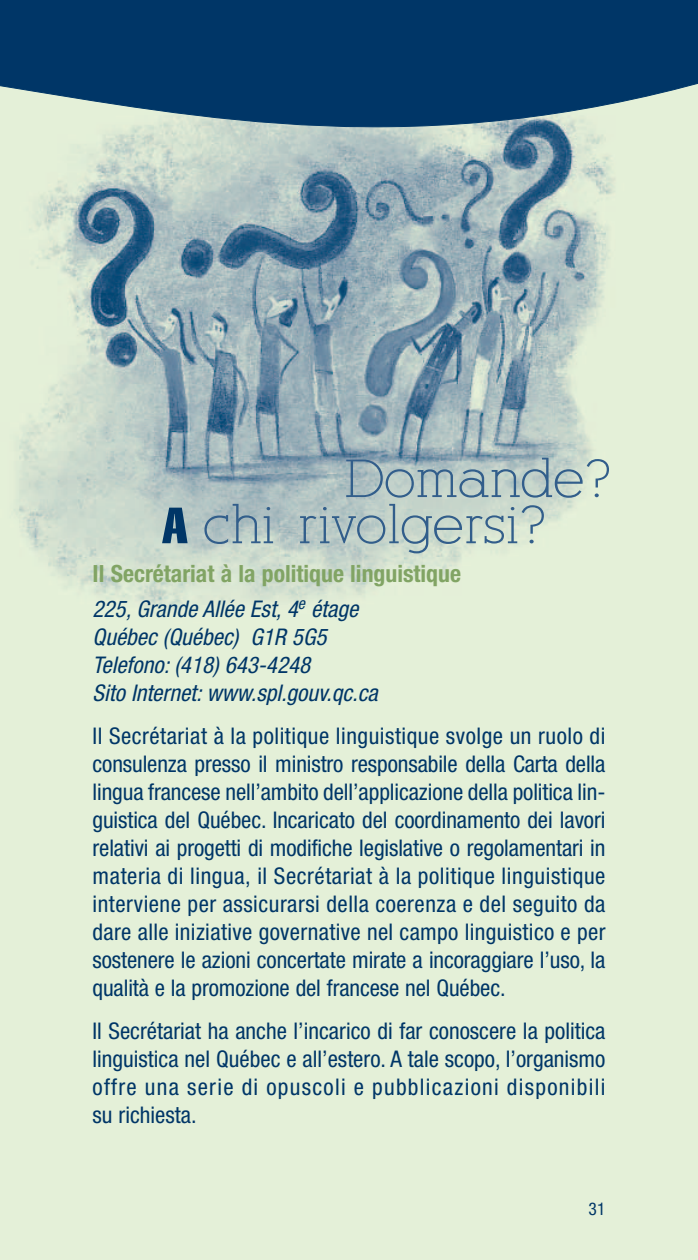
<style>
.page{position:relative;width:698px;height:1260px;background:#fff}
.page>*{position:absolute;margin:0;border:0;box-sizing:border-box;transform-origin:0 0}
.t1{font:52.5px/46.2px "Alexandria";letter-spacing:-.015em;color:#325e8b;scale:1.1 1}
.t2{font:700 condensed 23.75px "Helvetica Neue";color:#81a464}
.t3{font:condensed 23px/28px "Helvetica Neue";color:#003667;text-align:justify}
.t4{font:italic condensed 23px/28px "Helvetica Neue";color:#003667}
.t5{font:condensed 17.5px "Helvetica Neue";color:#003667}
.s1{font-family:"Helvetica Extra Compressed";font-size:50px;color:#003667}
</style>
<div class="page">
<img style="left:1px;top:210px;width:697px;height:1049px">
<svg style="left:1px;top:0;width:697px;height:210px;background:#567c93"></svg>
<h1 class="t1" style="left:162px;top:459px;width:408px;text-indent:182px">Domande?<br><span class="s1">A</span> chi rivolgersi?</h1>
<p class="t2" style="left:92px;top:565px;width:370px">Il Secrétariat à la politique linguistique</p>
<p class="t4" style="left:92px;top:597px;width:286px">225, Grande Allée Est, 4<sup>e</sup> étage<br>Québec (Québec) G1R 5G5<br>Telefono: (418) 643-4248<br>Sito Internet: www.spl.gouv.qc.ca</p>
<p class="t3" style="left:92px;top:724px;width:514px">Il Secrétariat à la politique linguistique svolge un ruolo di consulenza presso il ministro responsabile della Carta della lingua francese nell’ambito dell’applicazione della politica lin&shy;guistica del Québec. Incaricato del coordinamento dei lavori relativi ai progetti di modifiche legislative o regolamentari in materia di lingua, il Secrétariat à la politique linguistique interviene per assicurarsi della coerenza e del seguito da dare alle iniziative governative nel campo linguistico e per sostenere le azioni concertate mirate a incoraggiare l’uso, la qualità e la promozione del francese nel Québec.</p>
<p class="t3" style="left:92px;top:1019px;width:514px">Il Secrétariat ha anche l’incarico di far conoscere la politica linguistica nel Québec e all’estero. A tale scopo, l’organismo offre una serie di opuscoli e pubblicazioni disponibili su richiesta.</p>
<p class="t5" style="left:588px;top:1202px;width:18px">31</p>
</div>
